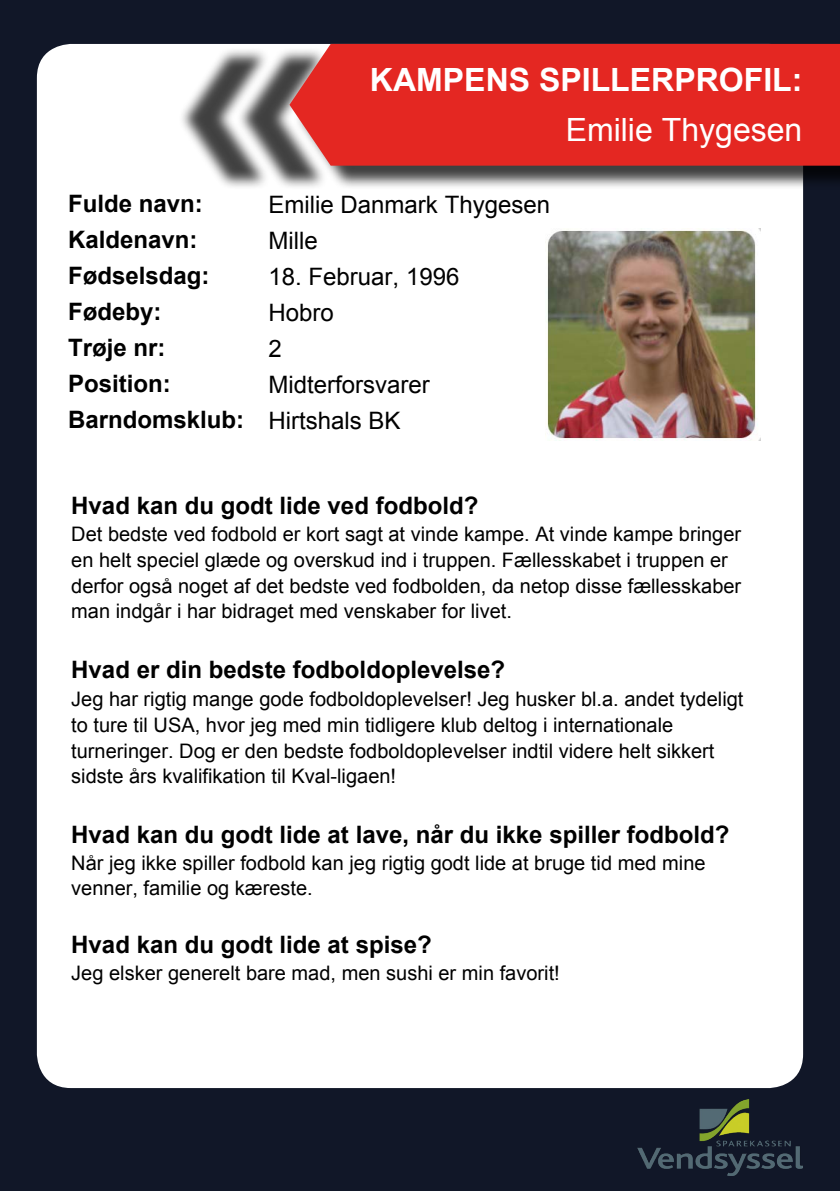
<style>
.page{position:relative;width:840px;height:1191px;background:#fff}
.page>*{position:absolute;margin:0;border:0;box-sizing:border-box;transform-origin:0 0}
.t1{font:700 32px "Arial";color:#fff}
.t2{font:32px "Arial";color:#fff}
.t3{font:700 24px/36px "Arial";color:#000}
.t4{font:24px/36px "Arial";color:#000}
.t5{font:700 24px "Arial";color:#000}
.t6{font:20px/25.6px "Arial";color:#000}
</style>
<div class="page">
<div style="left:0;top:0;width:839px;height:1191px;background:#111728"></div>
<div style="left:37px;top:44px;width:765px;height:1044px;background:#fff;border-radius:34px"></div>
<img style="left:637px;top:1099px;width:165px;height:76px">
<div style="left:178px;top:47px;width:661px;height:143px;background:#000;opacity:.75"></div>
<div style="left:289px;top:44px;width:550px;height:122px;background:#e42722"></div>
<img style="left:547px;top:229px;width:213px;height:212px">
<p class="t3" style="left:68px;top:186px;width:143px">Fulde navn:<br>Kaldenavn:<br>Fødselsdag:<br>Fødeby:<br>Trøje nr:<br>Position:</p>
<p class="t5" style="left:68px;top:403px;width:178px">Barndomsklub:</p>
<h1 class="t1" style="left:370px;top:58px;width:434px">KAMPENS SPILLERPROFIL:</h1>
<h1 class="t2" style="left:565px;top:108px;width:238px">Emilie Thygesen</h1>
<p class="t4" style="left:268px;top:187px;width:283px">Emilie Danmark Thygesen<br>Mille</p>
<p class="t4" style="left:268px;top:259px;width:192px">18. Februar, 1996<br>Hobro<br>2<br>Midterforsvarer<br>Hirtshals BK</p>
<p class="t3" style="left:71px;top:488px;width:408px">Hvad kan du godt lide ved fodbold?</p>
<p class="t6" style="left:71px;top:521px;width:671px">Det bedste ved fodbold er kort sagt at vinde kampe. At vinde kampe bringer en helt speciel glæde og overskud ind i truppen. Fællesskabet i truppen er derfor også noget af det bedste ved fodbolden, da netop disse fællesskaber man indgår i har bidraget med venskaber for livet.</p>
<p class="t3" style="left:71px;top:652px;width:435px">Hvad er din bedste fodboldoplevelse?</p>
<p class="t6" style="left:71px;top:686px;width:673px">Jeg har rigtig mange gode fodboldoplevelser! Jeg husker bl.a. andet tydeligt to ture til USA, hvor jeg med min tidligere klub deltog i internationale turneringer. Dog er den bedste fodboldoplevelser indtil videre helt sikkert sidste års kvalifikation til Kval-ligaen!</p>
<p class="t3" style="left:71px;top:817px;width:659px">Hvad kan du godt lide at lave, når du ikke spiller fodbold?</p>
<p class="t6" style="left:71px;top:850px;width:635px;line-height:25px">Når jeg ikke spiller fodbold kan jeg rigtig godt lide at bruge tid med mine venner, familie og kæreste.</p>
<p class="t3" style="left:71px;top:927px;width:362px">Hvad kan du godt lide at spise?</p>
<p class="t6" style="left:71px;top:960px;width:489px">Jeg elsker generelt bare mad, men sushi er min favorit!</p>
</div>
